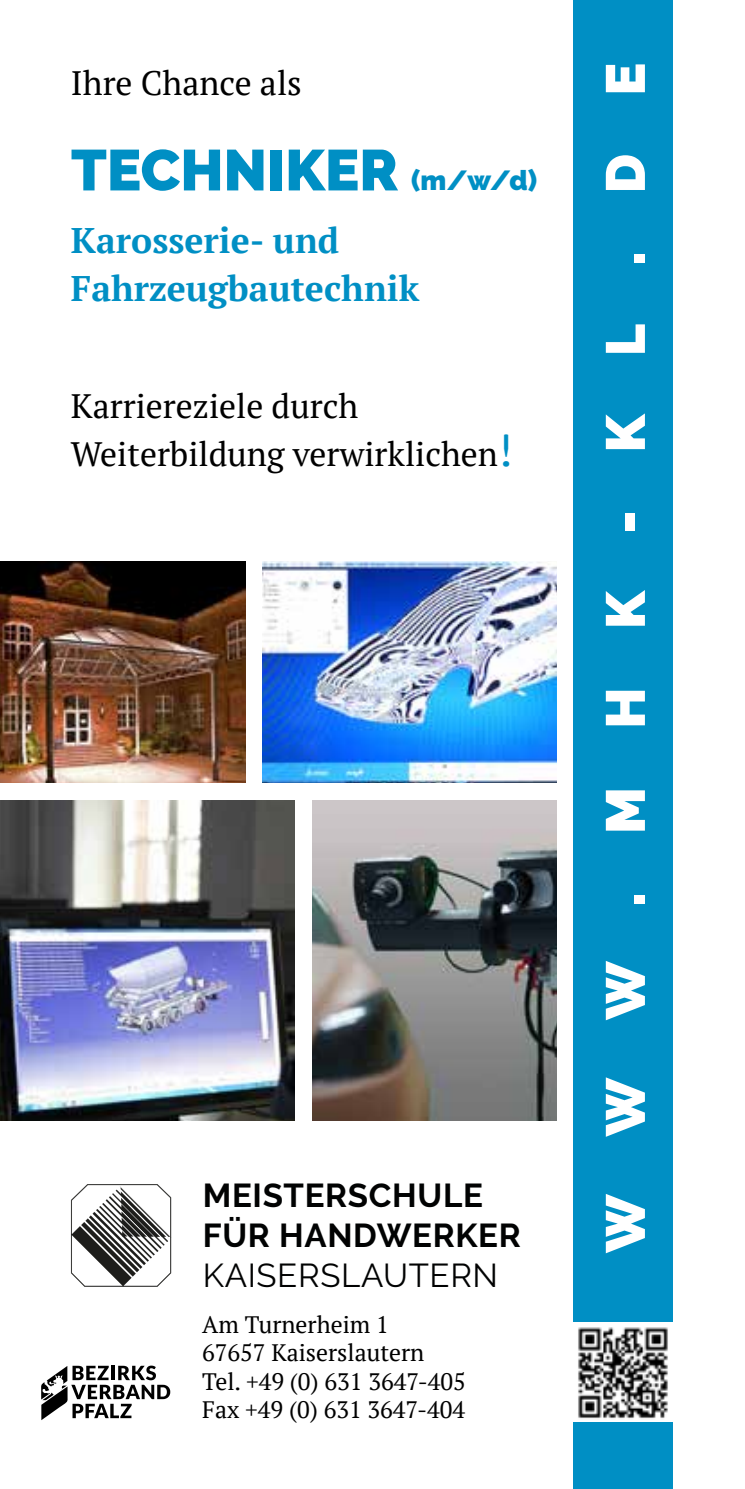
<style>
.page{position:relative;width:745px;height:1489px;background:#fff}
.page>*{position:absolute;margin:0;border:0;box-sizing:border-box;transform-origin:0 0}
.t1{font:900 57.5px "Raleway";color:#008fc4}
.t2{font:900 55px "Raleway";color:#fff}
.t3{font:700 35.5px/47.5px "PT Serif";color:#008fc4}
.t4{font:33.75px/47.5px "PT Serif";color:#000}
.t5{font:700 33px/39.8px "Raleway";letter-spacing:.02em;color:#010202}
.t6{font:33px "Raleway";letter-spacing:.02em;color:#010202}
.t7{font:23.75px/28.5px "PT Serif";color:#000}
.s1{font-size:27.5px}
.s2{font-size:45px;color:#008fc4}
</style>
<div class="page">
<img style="left:0;top:800px;width:294px;height:320px">
<img style="left:262px;top:561px;width:294px;height:222px">
<img style="left:312px;top:800px;width:244px;height:320px">
<div style="left:573px;top:0;width:99px;height:1488px;background:#008fc4"></div>
<img style="left:573px;top:1322px;width:99px;height:99px">
<svg style="left:71px;top:1184px;width:100px;height:102px"></svg>
<svg style="left:41px;top:1365px;width:129px;height:54px"></svg>
<img style="left:0;top:561px;width:246px;height:222px">
<h3 class="t4" style="left:71px;top:59px;width:232px">Ihre Chance als</h3>
<h1 class="t1" style="left:71px;top:137px;width:467px">TECHNIKER <span class="s1">(m/w/d)</span></h1>
<h3 class="t3" style="left:71px;top:216px;width:350px">Karosserie- und<br>Fahrzeugbautechnik</h3>
<h3 class="t4" style="left:71px;top:382px;width:443px">Karriereziele durch<br>Weiterbildung verwirklichen<span class="s2">!</span></h3>
<h3 class="t5" style="left:202px;top:1175px;width:319px">MEISTERSCHULE<br>FÜR HANDWERKER</h3>
<h3 class="t6" style="left:202px;top:1255px;width:297px">KAISERSLAUTERN</h3>
<p class="t7" style="left:202px;top:1309px;width:265px">Am Turnerheim 1<br>67657 Kaiserslautern<br>Tel. +49 (0) 631 3647-405<br>Fax +49 (0) 631 3647-404</p>
<h2 class="t2" style="left:593px;top:1252px;width:1191px;rotate:-90deg">WWW.MHK-KL.DE</h2>
</div>
